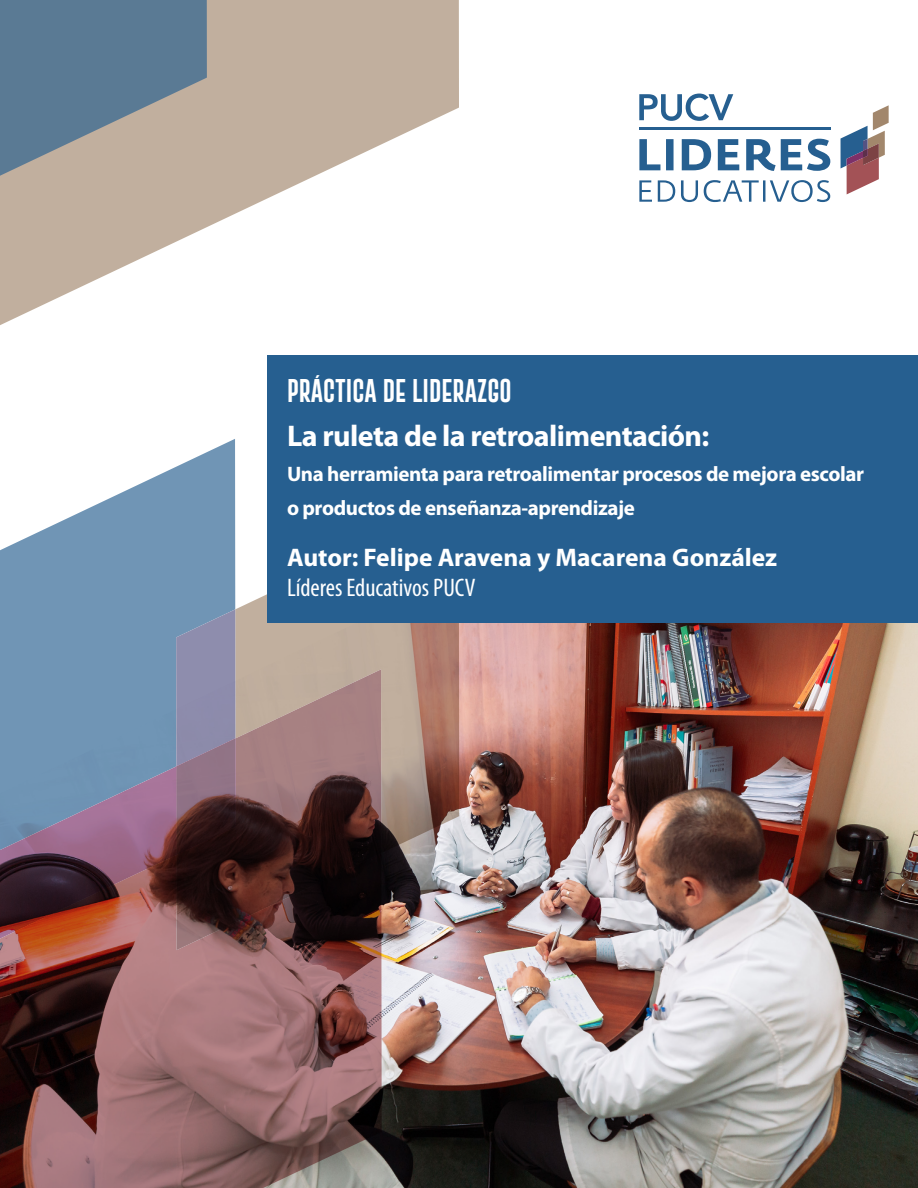
<style>
.page{position:relative;width:918px;height:1188px;background:#fff}
.page>*{position:absolute;margin:0;border:0;box-sizing:border-box;transform-origin:0 0}
.t1{font:700 30px "Myriad Pro";letter-spacing:-.02em;color:#fff}
.t2{font:700 25.5px "Myriad Pro";color:#fff}
.t3{font:condensed 25.5px "Myriad Pro";color:#fff}
.t4{font:24px "Gobold Extra 2";color:#fff}
.t5{font:700 21px/34.5px "Myriad Pro";letter-spacing:-.02em;color:#fff}
</style>
<div class="page">
<img style="left:382px;top:515px;width:536px;height:673px">
<svg style="left:0;top:439px;width:235px;height:170px;fill:#7095b5"></svg>
<svg style="left:0;top:853px;width:382px;height:335px;background:#825b5c"></svg>
<svg style="left:235px;top:503px;width:224px;height:350px;background:#b79e91"></svg>
<svg style="left:236px;top:669px;width:145px;height:281px;background:#694d4b"></svg>
<svg style="left:0;top:609px;width:236px;height:347px;background:#767185"></svg>
<svg style="left:639px;top:180px;width:191px;height:22px"></svg>
<svg style="left:639px;top:139px;width:191px;height:32px"></svg>
<svg style="left:639px;top:94px;width:94px;height:27px"></svg>
<hr style="left:639px;top:127px;width:191px;height:3px;background:#265f90">
<svg style="left:841px;top:105px;width:48px;height:89px"></svg>
<div style="left:267px;top:356px;width:650px;height:267px;background:#265f90"></div>
<svg style="left:0;top:0;width:459px;height:325px"></svg>
<svg style="left:0;top:0;width:266px;height:304px;background:#a8a9a8"></svg>
<p class="t4" style="left:287px;top:375px;width:226px">PRÁCTICA DE LIDERAZGO</p>
<p class="t1" style="left:287px;top:417px;width:424px">La ruleta de la retroalimentación:</p>
<p class="t5" style="left:287px;top:456px;width:579px">Una herramienta para retroalimentar procesos de mejora escolar o productos de enseñanza-aprendizaje</p>
<p class="t2" style="left:287px;top:541px;width:492px">Autor: Felipe Aravena y Macarena González</p>
<p class="t3" style="left:287px;top:573px;width:190px">Líderes Educativos PUCV</p>
</div>
